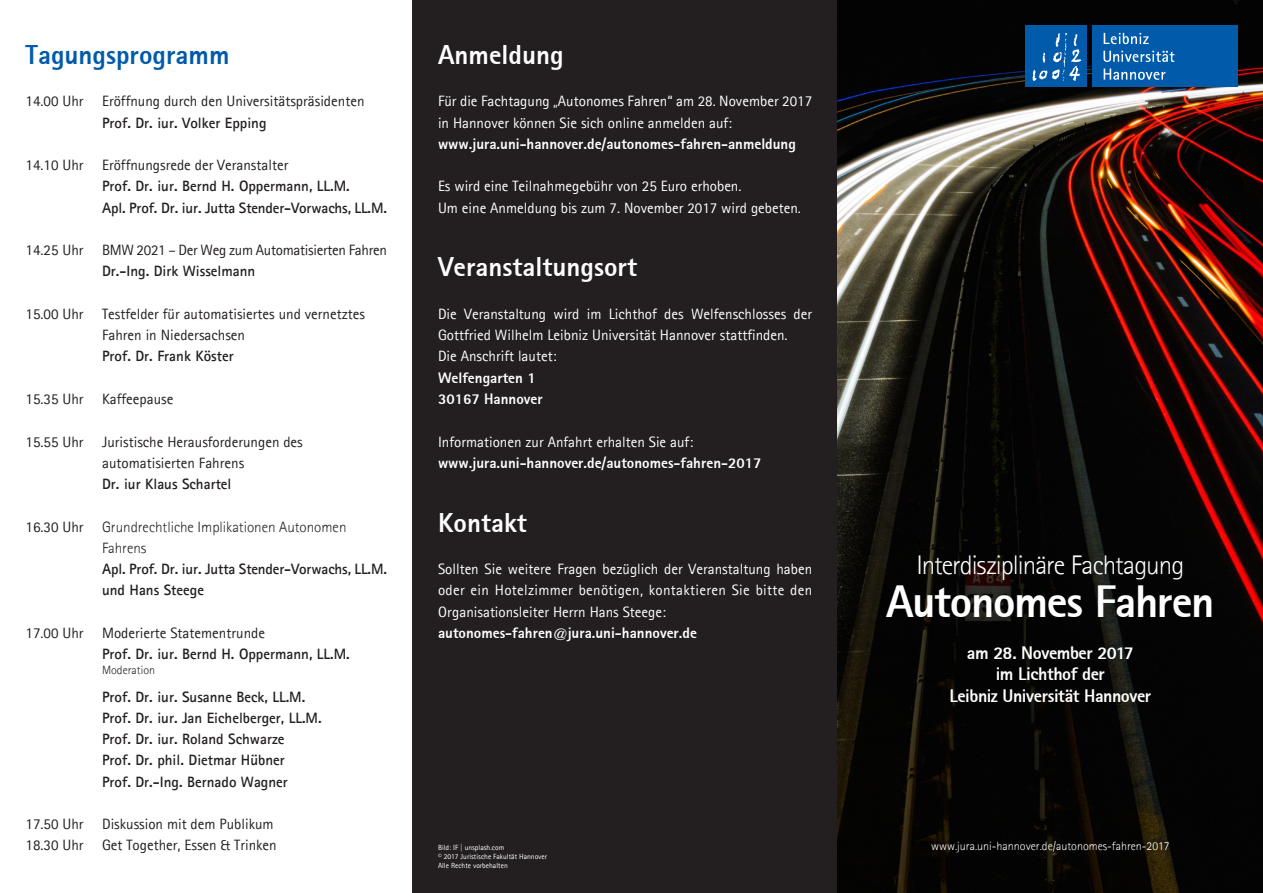
<style>
.page{position:relative;width:1263px;height:893px;background:#fff}
.page>*{position:absolute;margin:0;border:0;box-sizing:border-box;transform-origin:0 0}
.t1{font:800 45px "Agfa Rotis Sans Serif";letter-spacing:-.03em;color:#fff}
.t2{font:300 27px "Agfa Rotis Sans Serif";letter-spacing:-.035em;color:#fff}
.Überschrift_1_weis{font:800 27px "Agfa Rotis Sans Serif";color:#fff}
.Überschrift_1{font:800 27px "Agfa Rotis Sans Serif";color:#fff}
.Überschrift_1-2{font:800 27px "Agfa Rotis Sans Serif";color:#015aaa}
.t3{font:800 18px "Agfa Rotis Sans Serif";letter-spacing:-.025em;color:#fff}
.Text_normal{font:15px/21.3px "Agfa Rotis Sans Serif";color:#fff}
.Programm__Name{font:700 15px/21.3px "Agfa Rotis Sans Serif";color:#231f20}
.Text_normal-2{font:15px/21.3px "Agfa Rotis Sans Serif";color:#231f20}
.Text_normal-3{font:800 15px "Agfa Rotis Sans Serif";color:#fff}
.Text_normal-4{font:300 15px/21.3px "Agfa Rotis Sans Serif";color:#231f20}
.Text_normal-5{font:15px "Agfa Rotis Sans Serif";letter-spacing:-.02em;color:#231f20}
.Text_normal-6{font:300 12px "Agfa Rotis Sans Serif";color:#fff}
.Programm__Aufgabe{font:300 12px "Agfa Rotis Sans Serif";color:#231f20}
.t4{font:7.5px "Agfa Rotis Sans Serif";color:#fff}
</style>
<div class="page">
<div style="left:412px;top:0;width:426px;height:893px;background:#231f20"></div>
<img style="left:838px;top:0;width:425px;height:893px">
<div style="left:1092px;top:26px;width:145px;height:61px;background:#015aaa"></div>
<div style="left:1025px;top:26px;width:61px;height:61px;background:#015aaa"></div>
<svg style="left:1104px;top:33px;width:45px;height:11px"></svg>
<svg style="left:1103px;top:51px;width:71px;height:11px"></svg>
<svg style="left:1104px;top:69px;width:61px;height:11px"></svg>
<svg style="left:1032px;top:33px;width:49px;height:48px"></svg>
<p class="Überschrift_1-2" style="left:26px;top:37px;width:205px">Tagungsprogramm</p>
<p class="Text_normal-2" style="left:26px;top:90px;width:60px">14.00 Uhr</p>
<p class="Text_normal-2" style="left:102px;top:90px;width:264px">Eröffnung durch den Universitätspräsidenten</p>
<p class="Programm__Name" style="left:102px;top:112px;width:166px">Prof. Dr. iur. Volker Epping</p>
<p class="Text_normal-2" style="left:26px;top:154px;width:60px">14.10 Uhr</p>
<p class="Text_normal-2" style="left:102px;top:154px;width:188px">Eröffnungsrede der Veranstalter</p>
<p class="Programm__Name" style="left:102px;top:175px;width:249px">Prof. Dr. iur. Bernd H. Oppermann, LL.M.</p>
<p class="Programm__Name" style="left:102px;top:197px;width:286px">Apl. Prof. Dr. iur. Jutta Stender-Vorwachs, LL.M.</p>
<p class="Text_normal-2" style="left:26px;top:239px;width:60px">14.25 Uhr</p>
<p class="Text_normal-5" style="left:102px;top:241px;width:286px">BMW 2021 – Der Weg zum Automatisierten Fahren</p>
<p class="Programm__Name" style="left:102px;top:260px;width:155px">Dr.-Ing. Dirk Wisselmann</p>
<p class="Text_normal-2" style="left:26px;top:303px;width:60px">15.00 Uhr</p>
<p class="Text_normal-2" style="left:102px;top:303px;width:264px">Testfelder für automatisiertes und vernetztes<br>Fahren in Niedersachsen</p>
<p class="Programm__Name" style="left:102px;top:345px;width:133px">Prof. Dr. Frank Köster</p>
<p class="Text_normal-2" style="left:26px;top:388px;width:60px">15.35 Uhr</p>
<p class="Text_normal-2" style="left:102px;top:388px;width:73px">Kaffeepause</p>
<p class="Text_normal-2" style="left:26px;top:430px;width:60px">15.55 Uhr</p>
<p class="Text_normal-2" style="left:102px;top:430px;width:202px">Juristische Herausforderungen des</p>
<p class="Text_normal-2" style="left:102px;top:452px;width:144px">automatisierten Fahrens</p>
<p class="Programm__Name" style="left:102px;top:473px;width:131px">Dr. iur Klaus Schartel</p>
<p class="Text_normal-2" style="left:26px;top:516px;width:60px">16.30 Uhr</p>
<p class="Text_normal-4" style="left:102px;top:516px;width:246px">Grundrechtliche Implikationen Autonomen<br>Fahrens</p>
<p class="Programm__Name" style="left:102px;top:558px;width:286px">Apl. Prof. Dr. iur. Jutta Stender-Vorwachs, LL.M. und Hans Steege</p>
<p class="Text_normal-2" style="left:26px;top:622px;width:60px">17.00 Uhr</p>
<p class="Text_normal-2" style="left:102px;top:622px;width:164px">Moderierte Statementrunde</p>
<p class="Programm__Name" style="left:102px;top:643px;width:249px">Prof. Dr. iur. Bernd H. Oppermann, LL.M.</p>
<p class="Programm__Aufgabe" style="left:102px;top:662px;width:55px">Moderation</p>
<p class="Programm__Name" style="left:102px;top:686px;width:205px">Prof. Dr. iur. Susanne Beck, LL.M.</p>
<p class="Programm__Name" style="left:102px;top:707px;width:221px">Prof. Dr. iur. Jan Eichelberger, LL.M.</p>
<p class="Programm__Name" style="left:102px;top:728px;width:184px">Prof. Dr. iur. Roland Schwarze</p>
<p class="Programm__Name" style="left:102px;top:749px;width:184px">Prof. Dr. phil. Dietmar Hübner</p>
<p class="Programm__Name" style="left:102px;top:771px;width:187px">Prof. Dr.-Ing. Bernado Wagner</p>
<p class="Text_normal-2" style="left:26px;top:813px;width:60px">17.50 Uhr</p>
<p class="Text_normal-2" style="left:102px;top:813px;width:173px">Diskussion mit dem Publikum</p>
<p class="Text_normal-2" style="left:26px;top:834px;width:60px">18.30 Uhr</p>
<p class="Text_normal-2" style="left:102px;top:834px;width:176px">Get Together, Essen &amp; Trinken</p>
<p class="Überschrift_1" style="left:438px;top:37px;width:127px">Anmeldung</p>
<p class="Text_normal" style="left:438px;top:90px;width:376px">Für die Fachtagung „Autonomes Fahren“ am 28. November 2017 in Hannover können Sie sich online anmelden auf:</p>
<p class="Text_normal-3" style="left:438px;top:134px;width:359px">www.jura.uni-hannover.de/autonomes-fahren-anmeldung</p>
<p class="Text_normal" style="left:438px;top:175px;width:305px">Es wird eine Teilnahmegebühr von 25 Euro erhoben.</p>
<p class="Text_normal" style="left:438px;top:197px;width:364px">Um eine Anmeldung bis zum 7. November 2017 wird gebeten.</p>
<p class="Überschrift_1_weis" style="left:438px;top:250px;width:200px">Veranstaltungsort</p>
<p class="Text_normal" style="left:438px;top:303px;width:376px">Die Veranstaltung wird im Lichthof des Welfenschlosses der<br>Gottfried Wilhelm Leibniz Universität Hannover stattfinden.</p>
<p class="Text_normal" style="left:438px;top:345px;width:120px">Die Anschrift lautet:</p>
<p class="Text_normal-3" style="left:438px;top:368px;width:99px">Welfengarten 1</p>
<p class="Text_normal-3" style="left:438px;top:389px;width:106px">30167 Hannover</p>
<p class="Text_normal" style="left:438px;top:430px;width:257px">Informationen zur Anfahrt erhalten Sie auf:</p>
<p class="Text_normal-3" style="left:438px;top:453px;width:325px">www.jura.uni-hannover.de/autonomes-fahren-2017</p>
<p class="Überschrift_1" style="left:438px;top:505px;width:90px">Kontakt</p>
<p class="Text_normal" style="left:438px;top:558px;width:376px;text-align:justify">Sollten Sie weitere Fragen bezüglich der Veranstaltung haben oder ein Hotelzimmer benötigen, kontaktieren Sie bitte den Organisationsleiter Herrn Hans Steege:</p>
<p class="Text_normal-3" style="left:438px;top:623px;width:260px">autonomes-fahren@jura.uni-hannover.de</p>
<p class="t4" style="left:438px;top:843px;width:68px">Bild: IF | unsplash.com</p>
<p class="t4" style="left:438px;top:852px;width:111px">© 2017 Juristische Fakultät Hannover</p>
<p class="t4" style="left:438px;top:861px;width:71px">Alle Rechte vorbehalten</p>
<p class="t2" style="left:916px;top:549px;width:269px">Interdisziplinäre Fachtagung</p>
<p class="t1" style="left:886px;top:573px;width:330px">Autonomes Fahren</p>
<p class="t3" style="left:967px;top:642px;width:168px">am 28. November 2017</p>
<p class="t3" style="left:996px;top:663px;width:110px">im Lichthof der</p>
<p class="t3" style="left:949px;top:684px;width:203px">Leibniz Universität Hannover</p>
<p class="Text_normal-6" style="left:931px;top:839px;width:240px">www.jura.uni-hannover.de/autonomes-fahren-2017</p>
</div>
